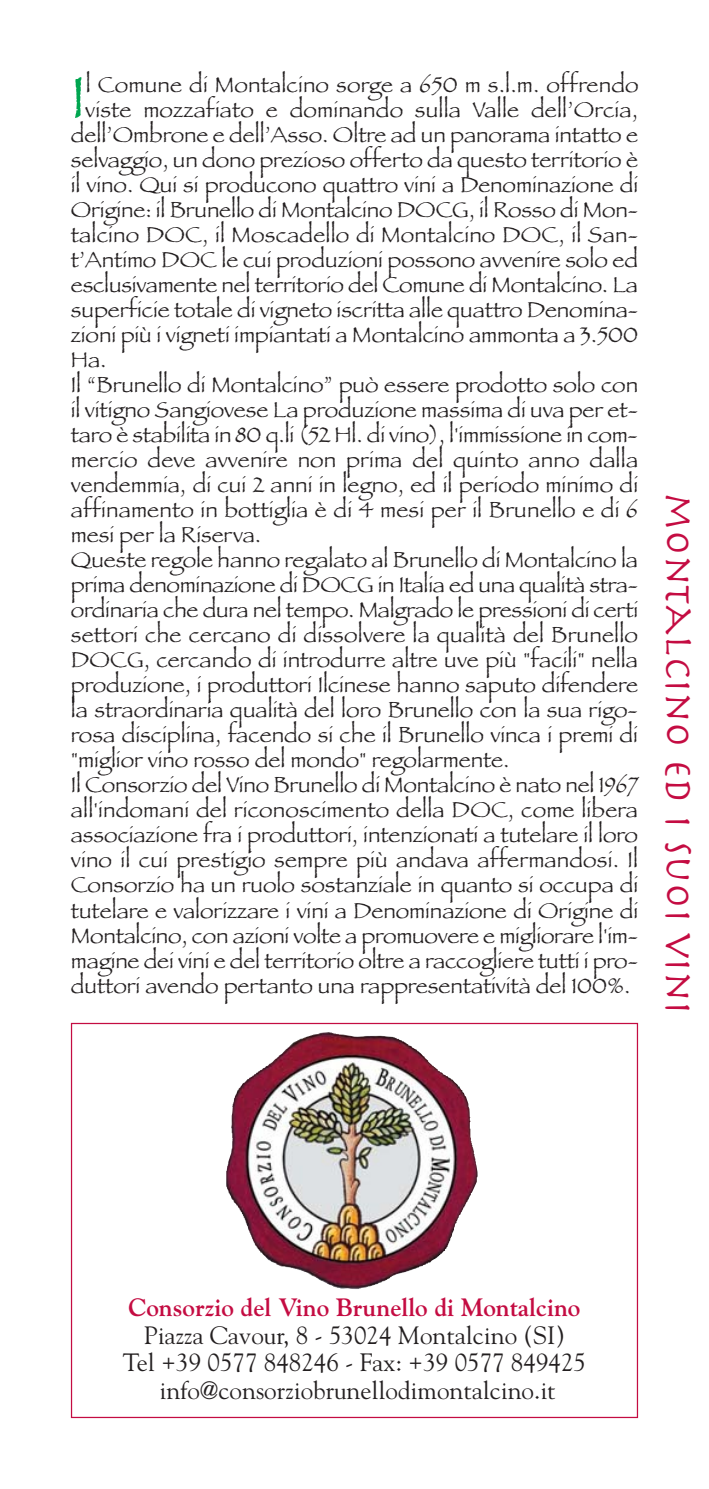
<style>
.page{position:relative;width:709px;height:1489px;background:#fff}
.page>*{position:absolute;margin:0;border:0;box-sizing:border-box;transform-origin:0 0}
.t1{font:60.75px "Papyrus";color:#00a650}
.t2{font:40px "Herculanum";color:#c40c42}
.t3{font:25px/27.5px "Goudy";color:#231f20;text-align:center}
.t4{font:700 25px "Goudy";color:#c40c42}
.t5{font:22.5px "Papyrus";color:#231f20}
</style>
<div class="page">
<img style="left:226px;top:1032px;width:252px;height:257px">
<h1 class="t1" style="left:71px;top:60px;width:16px">I</h1>
<p class="t5" style="left:86px;top:71px;width:554px">l Comune di Montalcino sorge a 650 m s.l.m. offrendo</p>
<p class="t5" style="left:85px;top:96px;width:554px">viste mozzafiato e dominando sulla Valle dell’Orcia,</p>
<p class="t5" style="left:71px;top:121px;width:568px">dell’Ombrone e dell’Asso. Oltre ad un panorama intatto e</p>
<p class="t5" style="left:71px;top:146px;width:568px">selvaggio, un dono prezioso offerto da questo territorio è</p>
<p class="t5" style="left:71px;top:171px;width:568px">il vino. Qui si producono quattro vini a Denominazione di</p>
<p class="t5" style="left:71px;top:196px;width:568px">Origine: il Brunello di Montalcino DOCG, il Rosso di Mon-</p>
<p class="t5" style="left:71px;top:221px;width:568px">talcino DOC, il Moscadello di Montalcino DOC, il San-</p>
<p class="t5" style="left:71px;top:246px;width:568px">t’Antimo DOC le cui produzioni possono avvenire solo ed</p>
<p class="t5" style="left:71px;top:271px;width:568px">esclusivamente nel territorio del Comune di Montalcino. La</p>
<p class="t5" style="left:71px;top:296px;width:568px">superficie totale di vigneto iscritta alle quattro Denomina-</p>
<p class="t5" style="left:71px;top:321px;width:568px">zioni più i vigneti impiantati a Montalcino ammonta a 3.500</p>
<p class="t5" style="left:71px;top:346px;width:37px">Ha.</p>
<p class="t5" style="left:71px;top:371px;width:568px">Il “Brunello di Montalcino” può essere prodotto solo con</p>
<p class="t5" style="left:71px;top:396px;width:568px">il vitigno Sangiovese La produzione massima di uva per et-</p>
<p class="t5" style="left:71px;top:421px;width:568px">taro è stabilita in 80 q.li (52 Hl. di vino), l'immissione in com-</p>
<p class="t5" style="left:71px;top:446px;width:568px">mercio deve avvenire non prima del quinto anno dalla</p>
<p class="t5" style="left:71px;top:471px;width:568px">vendemmia, di cui 2 anni in legno, ed il periodo minimo di</p>
<p class="t5" style="left:71px;top:496px;width:568px">affinamento in bottiglia è di 4 mesi per il Brunello e di 6</p>
<p class="t5" style="left:71px;top:521px;width:192px">mesi per la Riserva.</p>
<p class="t5" style="left:71px;top:546px;width:568px">Queste regole hanno regalato al Brunello di Montalcino la</p>
<p class="t5" style="left:71px;top:571px;width:568px">prima denominazione di DOCG in Italia ed una qualità stra-</p>
<p class="t5" style="left:71px;top:596px;width:568px">ordinaria che dura nel tempo. Malgrado le pressioni di certi</p>
<p class="t5" style="left:71px;top:621px;width:568px">settori che cercano di dissolvere la qualità del Brunello</p>
<p class="t5" style="left:71px;top:646px;width:568px">DOCG, cercando di introdurre altre uve più "facili" nella</p>
<p class="t5" style="left:71px;top:671px;width:568px">produzione, i produttori Ilcinese hanno saputo difendere</p>
<p class="t5" style="left:71px;top:696px;width:568px">la straordinaria qualità del loro Brunello con la sua rigo-</p>
<p class="t5" style="left:71px;top:721px;width:568px">rosa disciplina, facendo si che il Brunello vinca i premi di</p>
<p class="t5" style="left:71px;top:746px;width:440px">"miglior vino rosso del mondo" regolarmente.</p>
<p class="t5" style="left:71px;top:771px;width:568px">Il Consorzio del Vino Brunello di Montalcino è nato nel 1967</p>
<p class="t5" style="left:71px;top:796px;width:568px">all'indomani del riconoscimento della DOC, come libera</p>
<p class="t5" style="left:71px;top:821px;width:568px">associazione fra i produttori, intenzionati a tutelare il loro</p>
<p class="t5" style="left:71px;top:846px;width:568px">vino il cui prestigio sempre più andava affermandosi. Il</p>
<p class="t5" style="left:71px;top:871px;width:568px">Consorzio ha un ruolo sostanziale in quanto si occupa di</p>
<p class="t5" style="left:71px;top:896px;width:568px">tutelare e valorizzare i vini a Denominazione di Origine di</p>
<p class="t5" style="left:71px;top:921px;width:568px">Montalcino, con azioni volte a promuovere e migliorare l'im-</p>
<p class="t5" style="left:71px;top:946px;width:568px">magine dei vini e del territorio oltre a raccogliere tutti i pro-</p>
<p class="t5" style="left:71px;top:971px;width:561px">duttori avendo pertanto una rappresentatività del 100%.</p>
<h2 class="t2" style="left:690px;top:492px;width:524px;rotate:90deg">montalcino ed i suoi vini</h2>
<p class="t4" style="left:128px;top:1297px;width:453px">Consorzio del Vino Brunello di Montalcino</p>
<p class="t3" style="left:123px;top:1323px;width:464px">Piazza Cavour, 8 - 53024 Montalcino (SI)<br>Tel +39 0577 848246 - Fax: +39 0577 849425 info@consorziobrunellodimontalcino.it</p>
</div>
